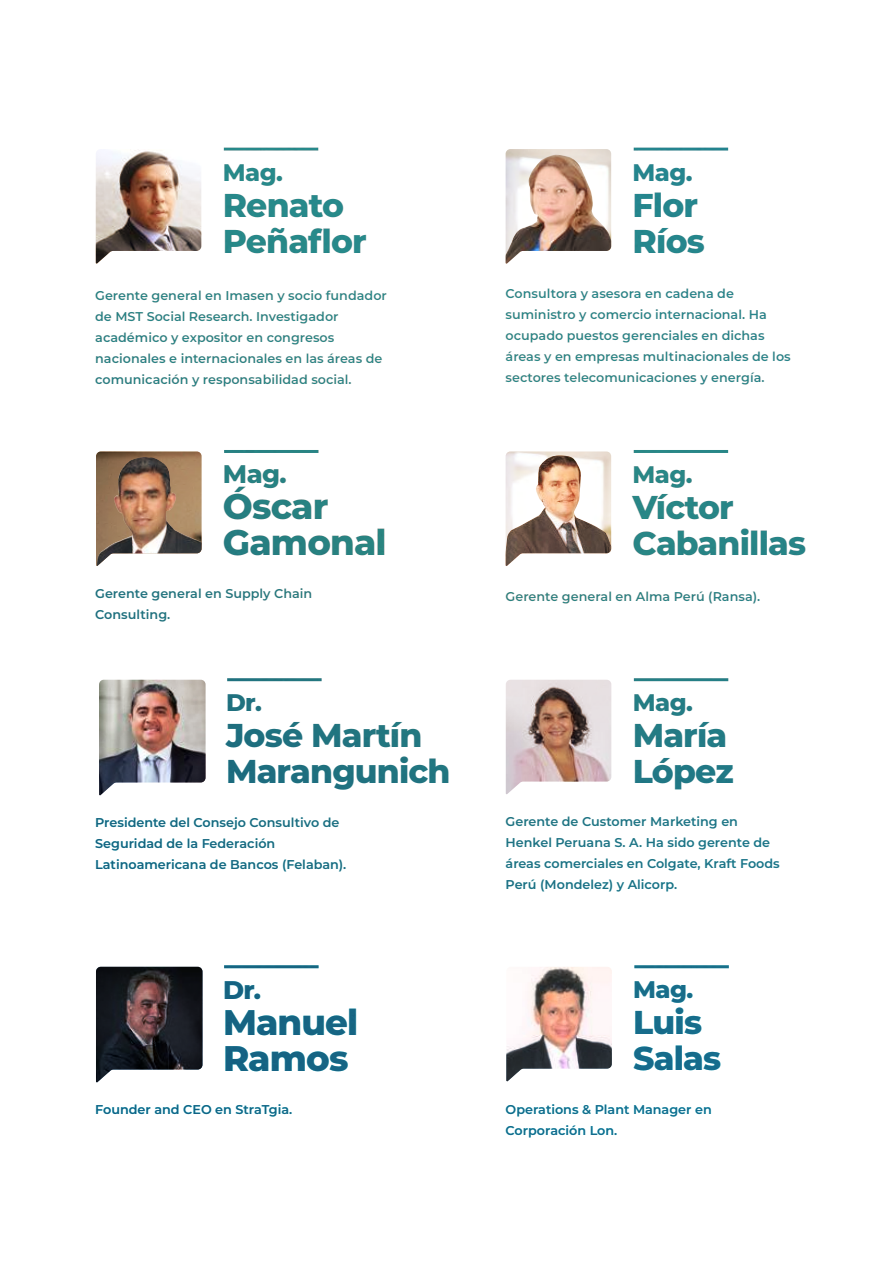
<style>
.page{position:relative;width:893px;height:1263px;background:#fff}
.page>*{position:absolute;margin:0;border:0;box-sizing:border-box;transform-origin:0 0}
.t1{font:800 35.55px/36px "Montserrat";letter-spacing:-.025em;color:#208093}
.t2{font:800 33px/36px "Montserrat";letter-spacing:-.025em;color:#208093}
.t3{font:800 25.5px "Montserrat";color:#208093}
.t4{font:800 24px "Montserrat";letter-spacing:-.025em;color:#208093}
.t5{font:600 12.75px/21px "Montserrat";color:#208093}
</style>
<div class="page">
<img style="left:95px;top:147px;width:634px;height:936px">
<h3 class="t4" style="left:223px;top:155px;width:62px">Mag.</h3>
<h2 class="t2" style="left:223px;top:185px;width:146px">Renato<br>Peñaflor</h2>
<p class="t5" style="left:95px;top:284px;width:293px">Gerente general en Imasen y socio fundador de MST Social Research. Investigador académico y expositor en congresos nacionales e internacionales en las áreas de comunicación y responsabilidad social.</p>
<h3 class="t3" style="left:223px;top:455px;width:65px">Mag.</h3>
<h1 class="t1" style="left:223px;top:487px;width:165px">Óscar<br>Gamonal</h1>
<p class="t5" style="left:95px;top:582px;width:219px">Gerente general en Supply Chain<br>Consulting.</p>
<h3 class="t4" style="left:226px;top:685px;width:37px">Dr.</h3>
<h2 class="t2" style="left:226px;top:716px;width:226px">José Martín<br>Marangunich</h2>
<p class="t5" style="left:95px;top:811px;width:253px">Presidente del Consejo Consultivo de<br>Seguridad de la Federación<br>Latinoamericana de Bancos (Felaban).</p>
<h3 class="t3" style="left:223px;top:971px;width:40px">Dr.</h3>
<h1 class="t1" style="left:223px;top:1002px;width:137px">Manuel<br>Ramos</h1>
<p class="t5" style="left:95px;top:1098px;width:199px">Founder and CEO en StraTgia.</p>
<h3 class="t4" style="left:633px;top:155px;width:62px">Mag.</h3>
<h2 class="t2" style="left:633px;top:185px;width:74px">Flor<br>Ríos</h2>
<p class="t5" style="left:506px;top:282px;width:287px">Consultora y asesora en cadena de suministro y comercio internacional. Ha ocupado puestos gerenciales en dichas áreas y en empresas multinacionales de los sectores telecomunicaciones y energía.</p>
<h3 class="t4" style="left:633px;top:457px;width:62px">Mag.</h3>
<h2 class="t2" style="left:633px;top:488px;width:175px">Víctor<br>Cabanillas</h2>
<p class="t5" style="left:506px;top:585px;width:256px">Gerente general en Alma Perú (Ransa).</p>
<h3 class="t4" style="left:633px;top:685px;width:62px">Mag.</h3>
<h2 class="t2" style="left:633px;top:716px;width:103px">María<br>López</h2>
<p class="t5" style="left:506px;top:810px;width:276px">Gerente de Customer Marketing en Henkel Peruana S. A. Ha sido gerente de áreas comerciales en Colgate, Kraft Foods Perú (Mondelez) y Alicorp.</p>
<h3 class="t4" style="left:633px;top:972px;width:62px">Mag.</h3>
<h2 class="t2" style="left:633px;top:1003px;width:89px">Luis<br>Salas</h2>
<p class="t5" style="left:506px;top:1098px;width:208px">Operations &amp; Plant Manager en<br>Corporación Lon.</p>
</div>
